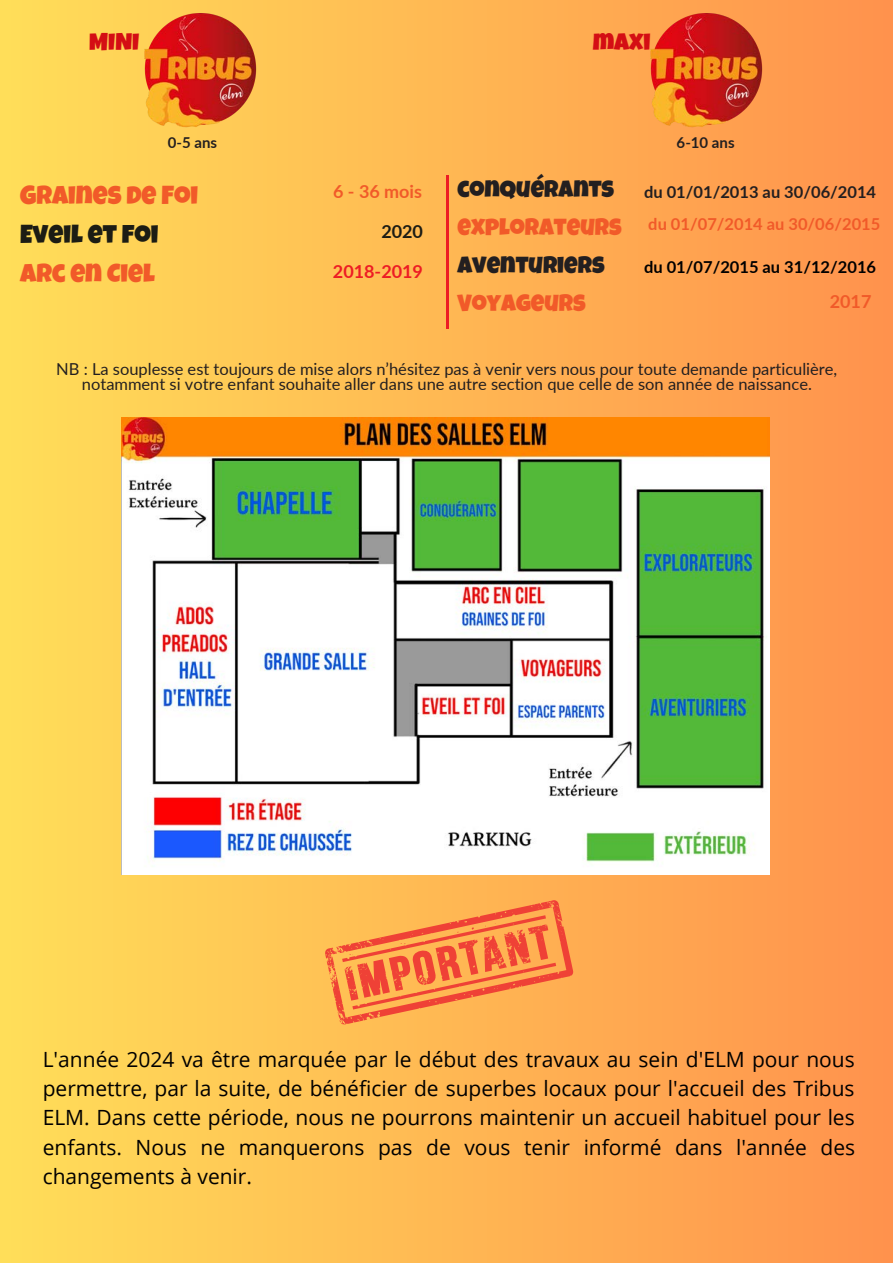
<style>
.page{position:relative;width:893px;height:1264px;background:#fff}
.page>*{position:absolute;margin:0;border:0;box-sizing:border-box;transform-origin:0 0}
.t1{font:25.95px "Luckiest Guy";color:#f15a29}
.t2{font:25.95px "Luckiest Guy";color:#1c1c14}
.t3{font:24px "Luckiest Guy";color:#d40e14}
.t4{font:23.55px/38.1px "Luckiest Guy";color:#231f20}
.t5{font:23.55px "Luckiest Guy";color:#f15a29}
.t6{font:21px/29.2px "Open Sans";color:#000;text-align:justify}
.t7{font:700 18px "Lato";color:#f15a29}
.t8{font:700 18px "Lato";color:#ed1c24}
.t9{font:700 18px "Lato";color:#1c1c14}
.t10{font:16.5px/14.5px "Lato";color:#231f20;text-align:center}
.t11{font:700 16.5px "Lato";color:#231f20}
.t12{font:700 16.5px "Lato";color:#f15a29}
.t13{font:700 16.5px "Lato";color:#000}
.t14{font:700 15px "Lato";color:#231f20}
.s1{color:#f15a29}
</style>
<div class="page">
<div style="left:0;top:0;width:892px;height:1262px;background:linear-gradient(to right,#ffde59,#ff924d)"></div>
<img style="left:131px;top:0;width:138px;height:138px">
<hr style="left:445px;top:175px;width:3px;height:153px;background:#ed1c24">
<img style="left:637px;top:0;width:138px;height:138px">
<svg style="left:325px;top:899px;width:248px;height:125px;background:#fa954a"></svg>
<img style="left:121px;top:418px;width:648px;height:456px">
<p class="t3" style="left:89px;top:33px;width:52px">MINI</p>
<p class="t3" style="left:592px;top:33px;width:59px">MAXI</p>
<p class="t14" style="left:168px;top:133px;width:51px">0-5 ans</p>
<p class="t14" style="left:676px;top:133px;width:59px">6-10 ans</p>
<p class="t1" style="left:20px;top:186px;width:179px">GRAINES DE FOI</p>
<p class="t2" style="left:20px;top:225px;width:140px">EVEIL ET FOI</p>
<p class="t1" style="left:20px;top:263px;width:136px">ARC EN CIEL</p>
<p class="t4" style="left:457px;top:173px;width:166px">CONQUÉRANTS<br><span class="s1">EXPLORATEURS<br></span>AVENTURIERS</p>
<p class="t5" style="left:457px;top:294px;width:130px">VOYAGEURS</p>
<p class="t7" style="left:333px;top:180px;width:90px">6 - 36 mois</p>
<p class="t11" style="left:644px;top:181px;width:233px">du 01/01/2013 au 30/06/2014</p>
<p class="t12" style="left:648px;top:214px;width:233px">du 01/07/2014 au 30/06/2015</p>
<p class="t9" style="left:381px;top:220px;width:43px">2020</p>
<p class="t8" style="left:333px;top:260px;width:92px">2018-2019</p>
<p class="t13" style="left:644px;top:256px;width:233px">du 01/07/2015 au 31/12/2016</p>
<p class="t7" style="left:829px;top:290px;width:43px">2017</p>
<p class="t10" style="left:56px;top:361px;width:782px">NB : La souplesse est toujours de mise alors n’hésitez pas à venir vers nous pour toute demande particulière, notamment si votre enfant souhaite aller dans une autre section que celle de son année de naissance.</p>
<p class="t6" style="left:43px;top:1044px;width:813px">L'année 2024 va être marquée par le début des travaux au sein d'ELM pour nous permettre, par la suite, de bénéficier de superbes locaux pour l'accueil des Tribus ELM. Dans cette période, nous ne pourrons maintenir un accueil habituel pour les enfants. Nous ne manquerons pas de vous tenir informé dans l'année des changements à venir.</p>
</div>
